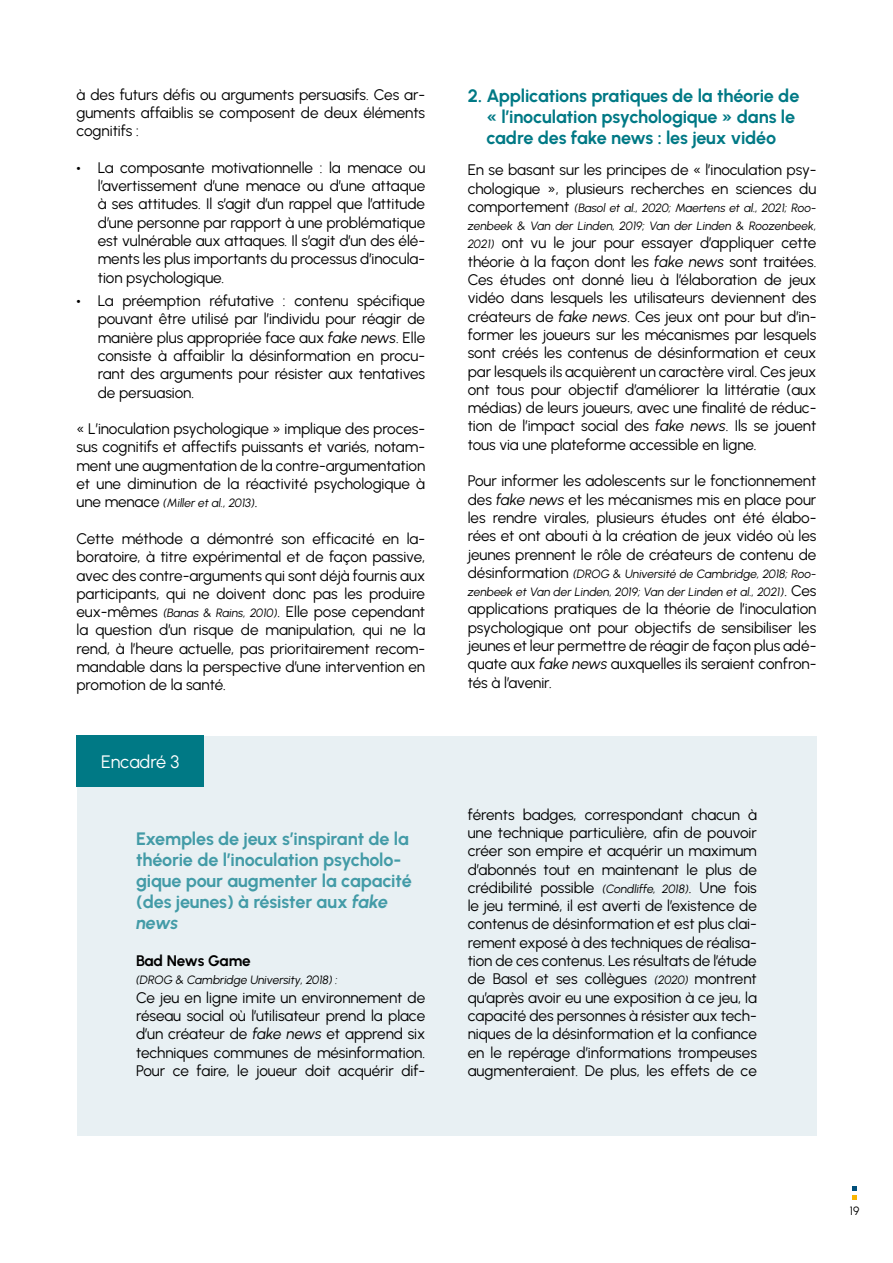
<style>
.page{position:relative;width:893px;height:1263px;background:#fff}
.page>*{position:absolute;margin:0;border:0;box-sizing:border-box;transform-origin:0 0}
.t1{font:700 18px/21px "Urbanist";letter-spacing:-.01em;color:#439ba7}
.t2{font:700 18px/21px "Urbanist";letter-spacing:-.01em;color:#007985}
.t3{font:18px "Urbanist";letter-spacing:-.01em;color:#fff}
.t4{font:15.3px/18.3px "Urbanist";letter-spacing:-.005em;color:#000;text-align:justify}
.t5{font:700 15.3px "Urbanist";letter-spacing:-.015em;color:#000}
.t6{font:italic 12px/18.3px "Urbanist";letter-spacing:-.005em;color:#000}
.t7{font:12px "Urbanist";color:#000}
.s1{font-weight:900}
.s2{font-style:italic}
.s3{font-style:normal;font-size:15.3px}
.s4{font-style:italic;font-size:12px}
</style>
<div class="page">
<svg style="left:853px;top:1186px;width:4px;height:13px"></svg>
<div style="left:77px;top:736px;width:739px;height:399px;background:#e8f0f3"></div>
<div style="left:77px;top:736px;width:127px;height:51px;background:#007985"></div>
<p class="t4" style="left:77px;top:85px;width:350px">à des futurs défis ou arguments persuasifs. Ces ar&shy;guments affaiblis se composent de deux éléments cognitifs :</p>
<p class="t4" style="left:98px;top:158px;width:329px;text-indent:-21px"><span class="s1">•</span> La composante motivationnelle : la menace ou l’avertissement d’une menace ou d’une attaque à ses attitudes. Il s’agit d’un rappel que l’attitude d’une personne par rapport à une problématique est vulnérable aux attaques. Il s’agit d’un des élé&shy;ments les plus importants du processus d’inocula&shy;tion psychologique.</p>
<p class="t4" style="left:98px;top:291px;width:329px;text-indent:-21px"><span class="s1">•</span> La préemption réfutative : contenu spécifique pouvant être utilisé par l’individu pour réagir de manière plus appropriée face aux <span class="s2">fake news</span>. Elle consiste à affaiblir la désinformation en procu&shy;rant des arguments pour résister aux tentatives de persuasion.</p>
<p class="t4" style="left:77px;top:419px;width:350px">« L’inoculation psychologique » implique des proces&shy;sus cognitifs et affectifs puissants et variés, notam&shy;ment une augmentation de la contre-argumentation et une diminution de la réactivité psychologique à</p>
<p class="t6" style="left:77px;top:494px;width:183px"><span class="s3">une menace</span> (Miller et al., 2013)<span class="s3">.</span></p>
<p class="t4" style="left:77px;top:529px;width:350px">Cette méthode a démontré son efficacité en la&shy;boratoire, à titre expérimental et de façon passive, avec des contre-arguments qui sont déjà fournis aux participants, qui ne doivent donc pas les produire eux-mêmes <span class="s4">(Banas &amp; Rains, 2010)</span>. Elle pose cependant la question d’un risque de manipulation, qui ne la rend, à l’heure actuelle, pas prioritairement recom&shy;mandable dans la perspective d’une intervention en promotion de la santé.</p>
<p class="t3" style="left:101px;top:749px;width:80px">Encadré 3</p>
<p class="t1" style="left:136px;top:828px;width:277px">Exemples de jeux s’inspirant de la théorie de l’inoculation psycholo&shy;gique pour augmenter la capacité (des jeunes) à résister aux <span class="s2">fake news</span></p>
<p class="t5" style="left:136px;top:951px;width:116px">Bad News Game</p>
<p class="t6" style="left:136px;top:971px;width:203px">(DROG &amp; Cambridge University, 2018) :</p>
<p class="t4" style="left:136px;top:988px;width:291px">Ce jeu en ligne imite un environnement de réseau social où l’utilisateur prend la place d’un créateur de <span class="s2">fake news</span> et apprend six techniques communes de mésinformation.<br>Pour ce faire, le joueur doit acquérir dif-</p>
<p class="t2" style="left:486px;top:85px;width:314px;text-indent:-19px">2. Applications pratiques de la théorie de « l’inoculation psychologique » dans le cadre des fake news : les jeux vidéo</p>
<p class="t4" style="left:468px;top:160px;width:350px">En se basant sur les principes de « l’inoculation psy&shy;chologique », plusieurs recherches en sciences du</p>
<p class="t6" style="left:468px;top:198px;width:350px"><span class="s3">comportement</span> (Basol et al., 2020; Maertens et al., 2021; Roo&shy;zenbeek &amp; Van der Linden, 2019; Van der Linden &amp; Roozenbeek,</p>
<p class="t4" style="left:468px;top:233px;width:350px"><span class="s4">2021)</span> ont vu le jour pour essayer d’appliquer cette théorie à la façon dont les <span class="s2">fake news</span> sont traitées.<br>Ces études ont donné lieu à l’élaboration de jeux vidéo dans lesquels les utilisateurs deviennent des créateurs de <span class="s2">fake news</span>. Ces jeux ont pour but d’in&shy;former les joueurs sur les mécanismes par lesquels sont créés les contenus de désinformation et ceux par lesquels ils acquièrent un caractère viral. Ces jeux ont tous pour objectif d’améliorer la littératie (aux médias) de leurs joueurs, avec une finalité de réduc&shy;tion de l’impact social des <span class="s2">fake news</span>. Ils se jouent tous via une plateforme accessible en ligne.</p>
<p class="t4" style="left:468px;top:471px;width:350px">Pour informer les adolescents sur le fonctionnement des <span class="s2">fake news</span> et les mécanismes mis en place pour les rendre virales, plusieurs études ont été élabo&shy;rées et ont abouti à la création de jeux vidéo où les jeunes prennent le rôle de créateurs de contenu de</p>
<p class="t6" style="left:468px;top:564px;width:350px"><span class="s3">désinformation</span> (DROG &amp; Université de Cambridge, 2018; Roo&shy;zenbeek et Van der Linden, 2019; Van der Linden et al., 2021)<span class="s3">. Ces</span></p>
<p class="t4" style="left:468px;top:599px;width:350px">applications pratiques de la théorie de l’inoculation psychologique ont pour objectifs de sensibiliser les jeunes et leur permettre de réagir de façon plus adé&shy;quate aux <span class="s2">fake news</span> auxquelles ils seraient confron&shy;tés à l’avenir.</p>
<p class="t4" style="left:468px;top:805px;width:291px">férents badges, correspondant chacun à une technique particulière, afin de pouvoir créer son empire et acquérir un maximum d’abonnés tout en maintenant le plus de crédibilité possible <span class="s4">(Condliffe, 2018)</span>. Une fois le jeu terminé, il est averti de l’existence de contenus de désinformation et est plus clai&shy;rement exposé à des techniques de réalisa&shy;tion de ces contenus. Les résultats de l’étude de Basol et ses collègues <span class="s4">(2020)</span> montrent qu’après avoir eu une exposition à ce jeu, la capacité des personnes à résister aux tech&shy;niques de la désinformation et la confiance en le repérage d’informations trompeuses augmenteraient. De plus, les effets de ce</p>
<p class="t7" style="left:850px;top:1203px;width:11px">19</p>
</div>
